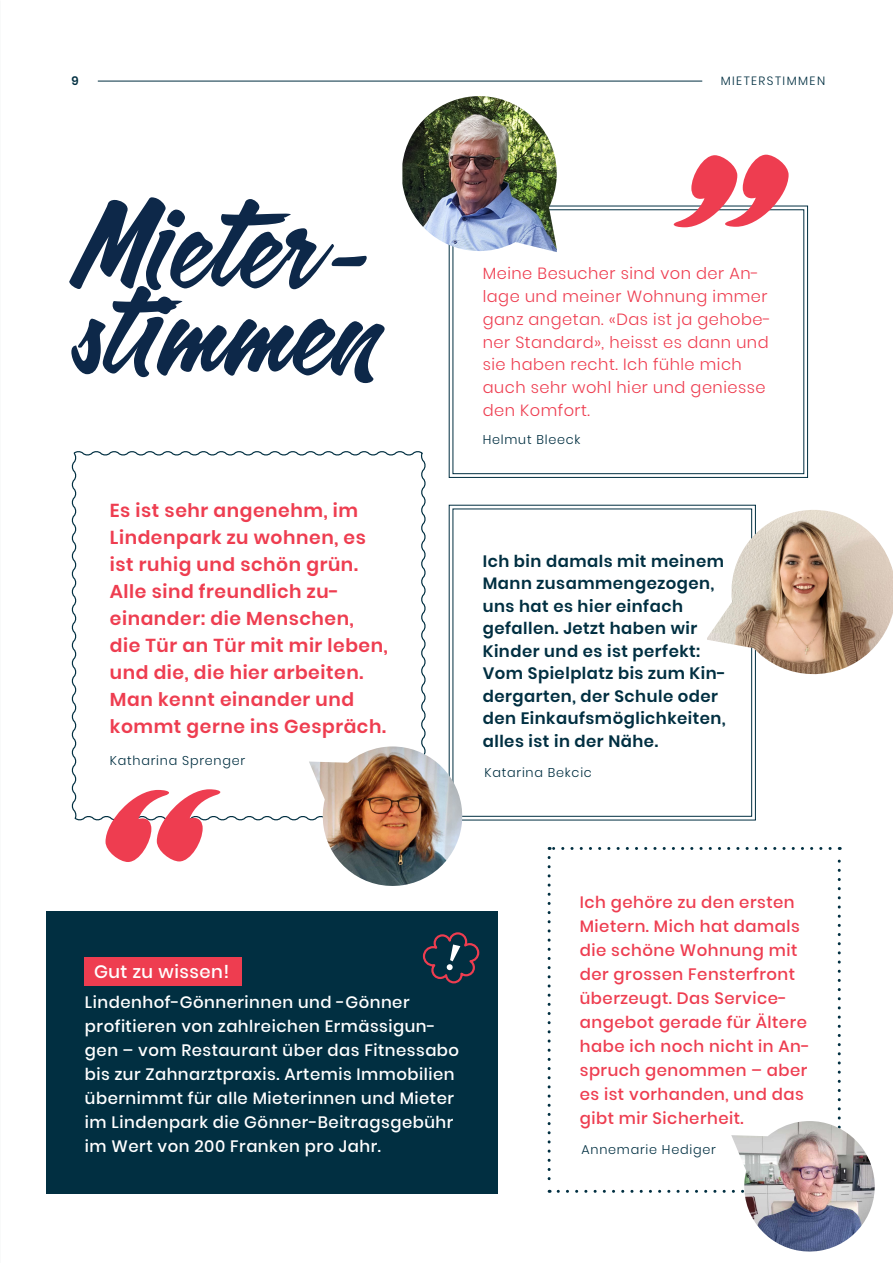
<style>
.page{position:relative;width:893px;height:1263px;background:#fff}
.page>*{position:absolute;margin:0;border:0;box-sizing:border-box;transform-origin:0 0}
.t1{font:285px "Calgary Script OT";color:#ee3d50}
.t2{font:112.05px "Calgary Script OT";letter-spacing:.02em;color:#0d2849}
.t3{font:600 18.75px/27px "Poppins";letter-spacing:.03em;color:#ee3d50}
.t4{font:500 18px "Poppins";letter-spacing:.03em;color:#fff}
.t5{font:500 16.5px/24px "Poppins";letter-spacing:.03em;color:#fff}
.t6{font:500 16.5px/24px "Poppins";letter-spacing:.03em;color:#ee3d50}
.t7{font:600 16.5px/22.5px "Poppins";letter-spacing:.03em;color:#012f41}
.t8{font:300 16.2px/22.8px "Poppins";letter-spacing:.03em;color:#ee3d50}
.t9{font:300 12.75px "Poppins";letter-spacing:.06em;color:#012f41}
.t10{font:300 12px "Poppins";letter-spacing:.12em;color:#012f41}
.t11{font:600 12px "Poppins";color:#012f41}
</style>
<div class="page">
<div style="left:46px;top:911px;width:451px;height:283px;background:#012f41"></div>
<svg style="left:448px;top:205px;width:360px;height:273px"></svg>
<div style="left:453px;top:209px;width:351px;height:265px;border:1px solid #012f41"></div>
<svg style="left:71px;top:451px;width:355px;height:370px"></svg>
<svg style="left:548px;top:857px;width:3px;height:336px"></svg>
<svg style="left:558px;top:1190px;width:168px;height:3px"></svg>
<svg style="left:838px;top:847px;width:3px;height:273px"></svg>
<svg style="left:549px;top:847px;width:281px;height:3px"></svg>
<svg style="left:448px;top:504px;width:308px;height:317px"></svg>
<div style="left:453px;top:509px;width:299px;height:308px;border:1px solid #012f41"></div>
<img style="left:309px;top:746px;width:153px;height:140px">
<img style="left:731px;top:1121px;width:144px;height:131px">
<img style="left:707px;top:510px;width:186px;height:175px">
<img style="left:402px;top:96px;width:155px;height:156px">
<hr style="left:98px;top:81px;width:604px;height:1px;background:#012f41">
<div style="left:84px;top:957px;width:157px;height:29px;background:#ee3d50"></div>
<svg style="left:422px;top:932px;width:58px;height:52px"></svg>
<p class="t11" style="left:72px;top:74px;width:9px">9</p>
<p class="t10" style="left:721px;top:74px;width:106px">MIETERSTIMMEN</p>
<p class="t2" style="left:73px;top:172px;width:296px">Mieter-</p>
<p class="t2" style="left:73px;top:259px;width:306px">stimmen</p>
<p class="t3" style="left:110px;top:497px;width:279px">Es ist sehr angenehm, im<br>Lindenpark zu wohnen, es ist ruhig und schön grün.<br>Alle sind freundlich zu&shy;einander: die Menschen, die Tür an Tür mit mir leben, und die, die hier arbeiten.<br>Man kennt einander und kommt gerne ins Gespräch.</p>
<p class="t9" style="left:110px;top:753px;width:137px">Katharina Sprenger</p>
<p class="t1" style="left:62px;top:713px;width:120px">“</p>
<p class="t4" style="left:94px;top:961px;width:137px">Gut zu wissen!</p>
<p class="t5" style="left:85px;top:990px;width:376px">Lindenhof-Gönnerinnen und -Gönner profitieren von zahlreichen Ermässigun&shy;gen – vom Restaurant über das Fitnessabo bis zur Zahnarztpraxis. Artemis Immobilien übernimmt für alle Mieterinnen und Mieter im Lindenpark die Gönner-Beitragsgebühr im Wert von 200 Franken pro Jahr.</p>
<p class="t1" style="left:679px;top:-84px;width:127px">„</p>
<p class="t8" style="left:483px;top:262px;width:290px">Meine Besucher sind von der An&shy;lage und meiner Wohnung immer ganz angetan. «Das ist ja gehobe&shy;ner Standard», heisst es dann und sie haben recht. Ich fühle mich auch sehr wohl hier und geniesse den Komfort.</p>
<p class="t9" style="left:483px;top:432px;width:99px">Helmut Bleeck</p>
<p class="t7" style="left:483px;top:549px;width:245px">Ich bin damals mit meinem<br>Mann zusammengezogen, uns hat es hier einfach gefallen. Jetzt haben wir<br>Kinder und es ist perfekt:<br>Vom Spielplatz bis zum Kin&shy;dergarten, der Schule oder den Einkaufsmöglichkeiten, alles ist in der Nähe.</p>
<p class="t9" style="left:485px;top:765px;width:109px">Katarina Bekcic</p>
<p class="t6" style="left:580px;top:890px;width:232px">Ich gehöre zu den ersten<br>Mietern. Mich hat damals die schöne Wohnung mit der grossen Fensterfront überzeugt. Das Service&shy;angebot gerade für Ältere habe ich noch nicht in An&shy;spruch genommen – aber es ist vorhanden, und das gibt mir Sicherheit.</p>
<p class="t9" style="left:581px;top:1142px;width:136px">Annemarie Hediger</p>
</div>
